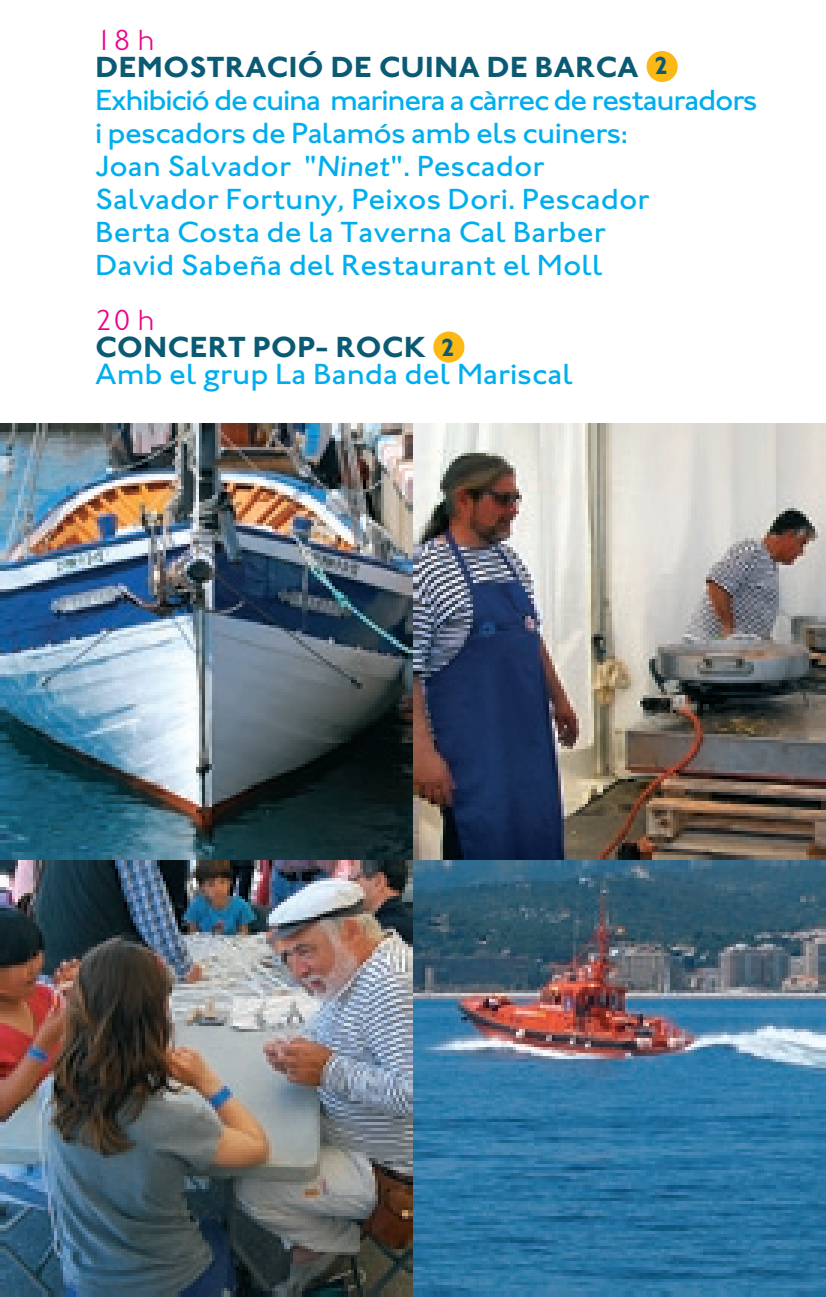
<style>
.page{position:relative;width:826px;height:1297px;background:#fff}
.page>*{position:absolute;margin:0;border:0;box-sizing:border-box;transform-origin:0 0}
.t1{font:30px/33px "Johnston ITCTT Medium";color:#00aeef;scale:1.05 1}
.t2{font:30px "Johnston ITCTT Bold";color:#0b5a73;scale:1.05 1}
.t3{font:30px "Johnston ITCTT Light";color:#ed028c;scale:1.05 1}
.t4{font:25.5px "Johnston ITCTT Bold";color:#0b5a73}
.s1{font-style:italic}
</style>
<div class="page">
<div style="left:433px;top:331px;width:31px;height:31px;background:#fcb814;border-radius:50%"></div>
<div style="left:646px;top:51px;width:31px;height:31px;background:#fcb814;border-radius:50%"></div>
<img style="left:0;top:424px;width:825px;height:872px">
<p class="t3" style="left:95px;top:22px;width:58px">18 h</p>
<p class="t2" style="left:95px;top:49px;width:519px">DEMOSTRACIÓ DE CUINA DE BARCA</p>
<p class="t1" style="left:95px;top:83px;width:632px">Exhibició de cuina marinera a càrrec de restauradors i pescadors de Palamós amb els cuiners:<br>Joan Salvador "<span class="s1">Ninet</span>". Pescador<br>Salvador Fortuny, Peixos Dori. Pescador<br>Berta Costa de la Taverna Cal Barber<br>David Sabeña del Restaurant el Moll</p>
<p class="t4" style="left:653px;top:50px;width:17px">2</p>
<p class="t3" style="left:95px;top:302px;width:58px">20 h</p>
<p class="t2" style="left:95px;top:329px;width:316px">CONCERT POP- ROCK</p>
<p class="t1" style="left:95px;top:357px;width:456px">Amb el grup La Banda del Mariscal</p>
<p class="t4" style="left:440px;top:332px;width:17px">2</p>
</div>
